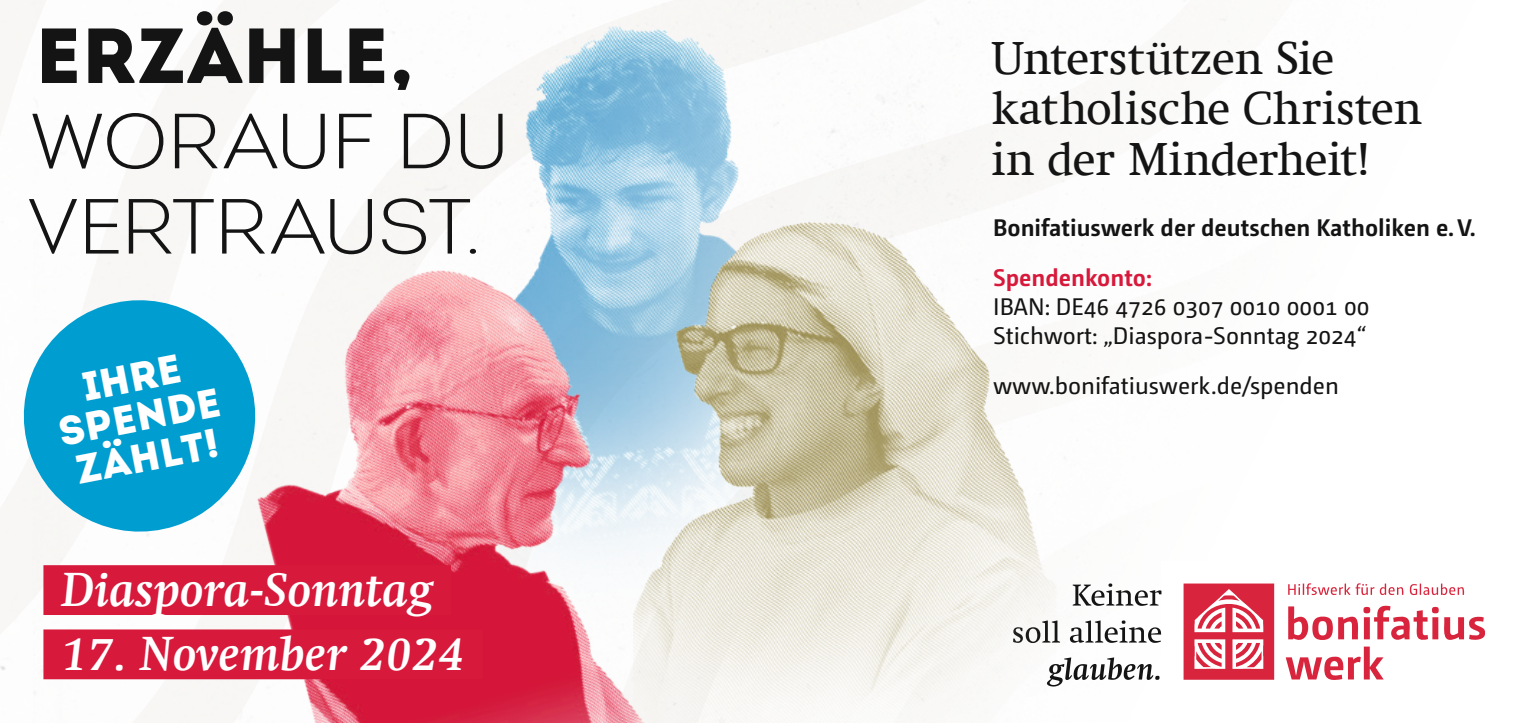
<style>
.page{position:relative;width:1531px;height:723px;background:#fff}
.page>*{position:absolute;margin:0;border:0;box-sizing:border-box;transform-origin:0 0}
.t1{font:78px/85.2px "Intro Cond Light Free";letter-spacing:-.015em;color:#131413;scale:1.2 1}
.Absatzformat_5{font:italic 700 48.3px "Swift Com";color:#fff}
.Fließtext_12{font:46.5px/50.4px "Swift Com";letter-spacing:-.01em;color:#131413}
.t2{font:40.2px "Intro";color:#fff}
.Kasten{font:24px/28.8px "Camingo Dos Pro";color:#131413}
.Kasten-2{font:700 24px "Camingo Dos Pro";color:#131413}
.s1{font-family:"Intro"}
.s2{font-weight:700;color:#d7193b}
</style>
<div class="page">
<svg style="left:1285px;top:583px;width:200px;height:97px"></svg>
<svg style="left:1183px;top:583px;width:91px;height:97px"></svg>
<svg style="left:1073px;top:583px;width:88px;height:23px"></svg>
<svg style="left:1070px;top:620px;width:91px;height:23px"></svg>
<svg style="left:1067px;top:657px;width:92px;height:23px"></svg>
<img style="left:379px;top:17px;width:501px;height:209px">
<img style="left:633px;top:198px;width:434px;height:525px">
<img style="left:204px;top:226px;width:485px;height:497px">
<div style="left:43px;top:565px;width:408px;height:50px;background:#d7193b"></div>
<div style="left:43px;top:629px;width:440px;height:50px;background:#d7193b"></div>
<svg style="left:10px;top:286px;width:259px;height:260px;fill:#009ed0"></svg>
<p class="t1" style="left:27px;top:12px;width:404px"><span class="s1">ERZÄHLE,<br></span>WORAUF DU<br>VERTRAUST.</p>
<p class="t2" style="left:78px;top:363px;width:101px;rotate:-11deg">IHRE</p>
<p class="t2" style="left:55px;top:409px;width:165px;rotate:-11deg">SPENDE</p>
<p class="t2" style="left:72px;top:447px;width:146px;rotate:-11deg">ZÄHLT!</p>
<p class="Absatzformat_5" style="left:62px;top:561px;width:373px">Diaspora-Sonntag</p>
<p class="Absatzformat_5" style="left:62px;top:625px;width:404px">17. November 2024</p>
<p class="Fließtext_12" style="left:991px;top:33px;width:432px">Unterstützen Sie katholische Christen in der Minderheit!</p>
<p class="Kasten-2" style="left:993px;top:213px;width:484px">Bonifatiuswerk der deutschen Katholiken e.V.</p>
<p class="Kasten" style="left:993px;top:263px;width:378px"><span class="s2">Spendenkonto:<br></span>IBAN: DE46 4726 0307 0010 0001 00<br>Stichwort: „Diaspora-Sonntag 2024“</p>
<p class="Kasten" style="left:993px;top:371px;width:347px">www.bonifatiuswerk.de/spenden</p>
</div>
